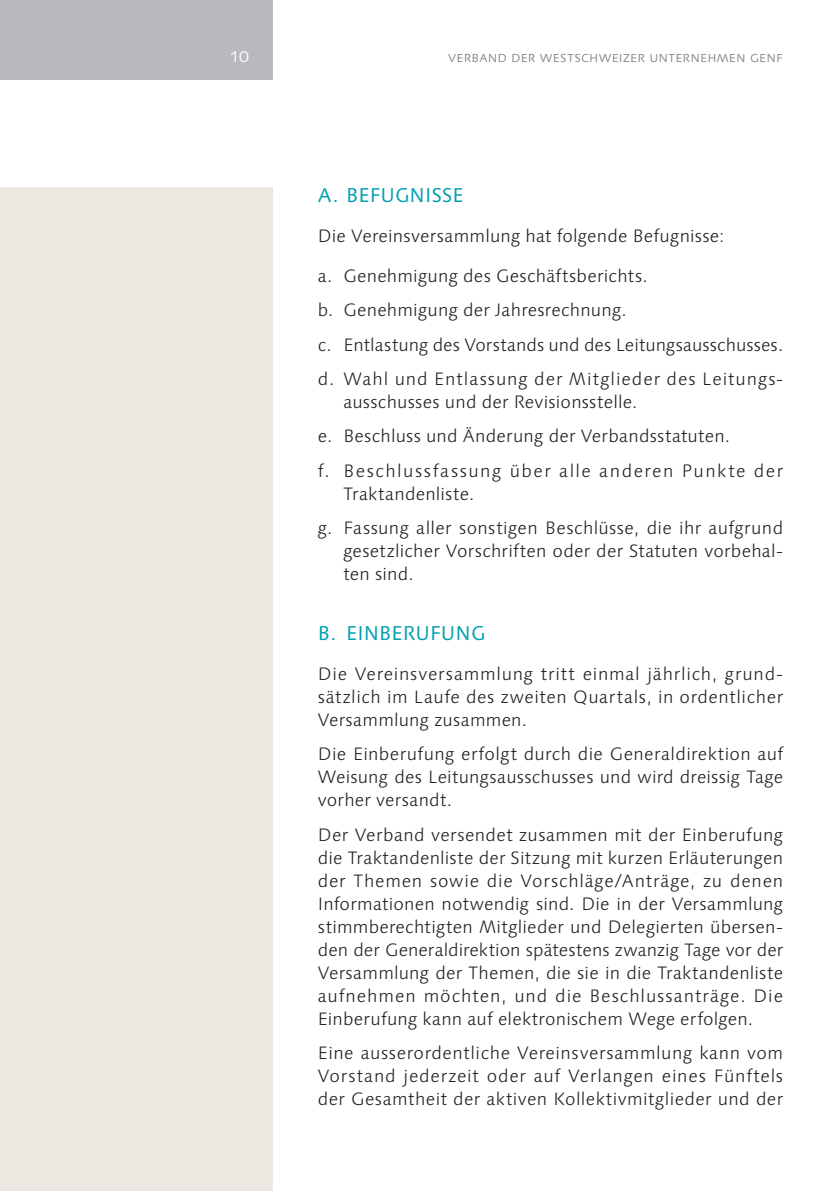
<style>
.page{position:relative;width:840px;height:1191px;background:#fff}
.page>*{position:absolute;margin:0;border:0;box-sizing:border-box;transform-origin:0 0}
.t1{font:20px "Linotype Syntax";letter-spacing:.005em;color:#00a0b0}
.t2{font:300 20px "Linotype Syntax SC";color:#fff}
.t3{font:300 18px/23px "Linotype Syntax";letter-spacing:.015em;color:#231f20}
.t4{font:300 15px "Linotype Syntax SC";letter-spacing:.01em;color:#808285}
</style>
<div class="page">
<div style="left:0;top:0;width:272px;height:79px;background:#b8b9bc"></div>
<div style="left:0;top:187px;width:272px;height:1004px;background:#ece8e1"></div>
<hr style="left:839px;top:0;width:1px;height:79px;background:#b8b9bc">
<hr style="left:839px;top:187px;width:1px;height:1004px;background:#ece8e1">
<p class="t2" style="left:231px;top:44px;width:20px">10</p>
<p class="t4" style="left:448px;top:48px;width:336px">verband der westschweizer unternehmen genf</p>
<p class="t1" style="left:317px;top:183px;width:77px">a. BEFUGN</p>
<p class="t1" style="left:425px;top:183px;width:40px">ISSE</p>
<p class="t3" style="left:317px;top:224px;width:408px">Die Vereinsversammlung hat folgende Befugnisse:</p>
<p class="t3" style="left:317px;top:259px;width:466px;line-height:34.4px">a. Genehmigung des Geschäftsberichts.<br>b. Genehmigung der Jahresrechnung.<br>c. Entlastung des Vorstands und des Leitungsausschusses. d. Wahl und Entlassung der Mitglieder des Leitungs-</p>
<p class="t3" style="left:317px;top:385px;width:466px;line-height:34.4px;text-indent:26px">ausschusses und der Revisionsstelle.<br>e. Beschluss und Änderung der Verbandsstatuten.<br>f. Beschlussfassung über alle anderen Punkte der</p>
<p class="t3" style="left:317px;top:476px;width:466px;line-height:34.4px;text-indent:26px">Traktandenliste.<br>g. Fassung aller sonstigen Beschlüsse, die ihr aufgrund</p>
<p class="t3" style="left:343px;top:539px;width:441px">gesetzlicher Vorschriften oder der Statuten vorbehal&shy;ten sind.</p>
<p class="t1" style="left:317px;top:621px;width:138px">b. EIN BERUFUNG</p>
<p class="t3" style="left:317px;top:662px;width:466px;text-align:justify">Die Vereinsversammlung tritt einmal jährlich, grund&shy;sätzlich im Laufe des zweiten Quartals, in ordentlicher Versammlung zusammen.</p>
<p class="t3" style="left:317px;top:742px;width:466px;text-align:justify">Die Einberufung erfolgt durch die Generaldirektion auf Weisung des Leitungsausschusses und wird dreissig Tage vorher versandt.</p>
<p class="t3" style="left:317px;top:823px;width:466px;text-align:justify">Der Verband versendet zusammen mit der Einberufung die Traktandenliste der Sitzung mit kurzen Erläuterungen der Themen sowie die Vorschläge/Anträge, zu denen Informationen notwendig sind. Die in der Versammlung stimmberechtigten Mitglieder und Delegierten übersen&shy;den der Generaldirektion spätestens zwanzig Tage vor der Versammlung der Themen, die sie in die Traktandenliste aufnehmen möchten, und die Beschlussanträge. Die Einberufung kann auf elektronischem Wege erfolgen.</p>
<p class="t3" style="left:317px;top:1041px;width:466px;text-align:justify">Eine ausserordentliche Vereinsversammlung kann vom Vorstand jederzeit oder auf Verlangen eines Fünftels der Gesamtheit der aktiven Kollektivmitglieder und der</p>
</div>
